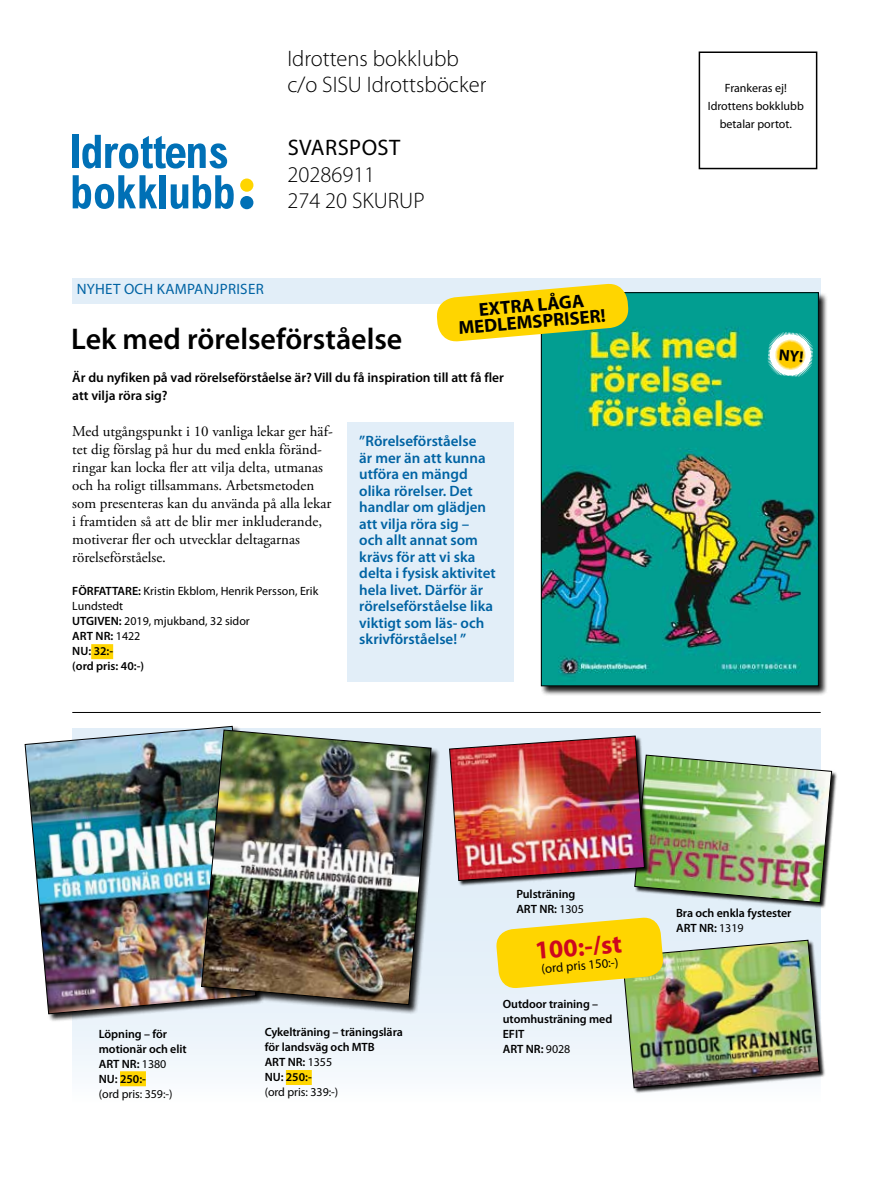
<style>
.page{position:relative;width:893px;height:1191px;background:#fff}
.page>*{position:absolute;margin:0;border:0;box-sizing:border-box;transform-origin:0 0}
.t1{font:600 30px "Myriad Pro";color:#000}
.t2{font:700 25.8px "Myriad Pro";color:#cd071e}
.t3{font:300 22.5px/26.2px "Myriad Pro";color:#000}
.t4{font:22.5px "Myriad Pro";letter-spacing:.02em;color:#000}
.t5{font:700 18.75px/16.5px "Myriad Pro";color:#000;text-align:center}
.t6{font:15px/18px "Adobe Garamond Pro";color:#000}
.t7{font:600 15px/16.5px "Myriad Pro";color:#0063a3}
.t8{font:15px "Myriad Pro";letter-spacing:.02em;color:#0063a3}
.t9{font:600 13.5px/18px "Myriad Pro";color:#000}
.t10{font:12.9px "Myriad Pro";color:#000}
.t11{font:600 12px/15px "Myriad Pro";letter-spacing:-.005em;color:#000}
.t12{font:12px/15px "Myriad Pro";color:#000;text-align:center}
.s1{font-weight:600}
.s2{font-weight:400}
</style>
<div class="page">
<div style="left:72px;top:728px;width:749px;height:378px;background:linear-gradient(to bottom,#dcebf7,#f1f7fc)"></div>
<div style="left:72px;top:135px;width:7px;height:33px;background:#0070b6"></div>
<svg style="left:82px;top:135px;width:145px;height:33px"></svg>
<svg style="left:73px;top:175px;width:84px;height:34px"></svg>
<div style="left:160px;top:175px;width:6px;height:33px;background:#0070b6"></div>
<svg style="left:171px;top:175px;width:63px;height:34px"></svg>
<div style="left:240px;top:178px;width:13px;height:14px;background:#ffd500;border-radius:50%"></div>
<div style="left:240px;top:196px;width:13px;height:13px;background:#0070b6;border-radius:50%"></div>
<div style="left:699px;top:51px;width:118px;height:118px;border:2px solid #000"></div>
<div style="left:72px;top:279px;width:749px;height:25px;background:#e2eef8"></div>
<div style="left:120px;top:1071px;width:26px;height:15px;background:#ffd500"></div>
<div style="left:286px;top:1070px;width:26px;height:15px;background:#ffd500"></div>
<div style="left:635px;top:755px;width:202px;height:153px;background:#000;opacity:.9"></div>
<div style="left:25px;top:726px;width:240px;height:296px;background:#000;opacity:.9"></div>
<img style="left:25px;top:726px;width:231px;height:288px">
<img style="left:449px;top:735px;width:383px;height:168px">
<div style="left:623px;top:940px;width:202px;height:153px;background:#000;opacity:.9"></div>
<div style="left:201px;top:729px;width:240px;height:285px;background:#000;opacity:.9"></div>
<img style="left:201px;top:729px;width:231px;height:276px">
<div style="left:91px;top:644px;width:22px;height:15px;background:#ffd500"></div>
<div style="left:541px;top:292px;width:287px;height:404px;background:#000;opacity:.9"></div>
<img style="left:543px;top:294px;width:274px;height:390px">
<div style="left:541px;top:292px;width:278px;height:394px;border:1px solid #000"></div>
<div style="left:347px;top:422px;width:166px;height:259px;background:#e2eef8"></div>
<svg style="left:436px;top:283px;width:194px;height:60px"></svg>
<img style="left:495px;top:916px;width:325px;height:172px">
<hr style="left:72px;top:712px;width:749px;height:1px;background:#000">
<svg style="left:767px;top:331px;width:47px;height:47px"></svg>
<h3 class="t3" style="left:287px;top:45px;width:200px">Idrottens bokklubb c/o SISU Idrottsböcker</h3>
<h3 class="t4" style="left:288px;top:134px;width:114px">SVARSPOST</h3>
<h3 class="t3" style="left:287px;top:161px;width:139px">20286911<br>274 20 SKURUP</h3>
<p class="t8" style="left:77px;top:280px;width:189px">NYHET OCH KAMPANJPRISER</p>
<h1 class="t1" style="left:71px;top:320px;width:333px">Lek med rörelseförståelse</h1>
<p class="t5" style="left:456px;top:303px;width:149px;rotate:-5deg">EXTRA LÅGA<br>MEDLEMSPRISER!</p>
<p class="t9" style="left:72px;top:368px;width:433px">Är du nyfiken på vad rörelseförståelse är? Vill du få inspiration till att få fler att vilja röra sig?</p>
<p class="t6" style="left:72px;top:423px;width:262px">Med utgångspunkt i 10 vanliga lekar ger häf&shy;tet dig förslag på hur du med enkla föränd&shy;ringar kan locka fler att vilja delta, utmanas och ha roligt tillsammans. Arbetsmetoden som presenteras kan du använda på alla lekar i framtiden så att de blir mer inkluderande, motiverar fler och utvecklar deltagarnas rörelseförståelse.</p>
<p class="t12" style="left:72px;top:583px;width:248px;text-align:left"><span class="s1">FÖRFATTARE:</span> Kristin Ekblom, Henrik Persson, Erik<br>Lundstedt<br><span class="s1">UTGIVEN:</span> 2019, mjukband, 32 sidor<br><span class="s1">ART NR:</span> 1422<br><span class="s1">NU: 32:-<br>(ord pris: 40:-)</span></p>
<p class="t7" style="left:359px;top:432px;width:138px">”Rörelseförståelse<br>är mer än att kunna utföra en mängd olika rörelser. Det handlar om glädjen att vilja röra sig – och allt annat som krävs för att vi ska delta i fysisk aktivitet hela livet. Därför är rörelseförståelse lika viktigt som läs- och skrivförståelse! ”</p>
<p class="t12" style="left:708px;top:79px;width:98px;line-height:18px">Frankeras ej!<br>Idrottens bokklubb betalar portot.</p>
<p class="t11" style="left:99px;top:1025px;width:89px">Löpning – för motionär och elit<br>ART NR: <span class="s2">1380<br></span>NU: 250:-</p>
<p class="t12" style="left:99px;top:1085px;width:75px">(ord pris: 359:-)</p>
<p class="t11" style="left:265px;top:1024px;width:140px">Cykelträning – träningslära för landsväg och MTB<br>ART NR: <span class="s2">1355<br></span>NU: 250:-</p>
<p class="t12" style="left:265px;top:1084px;width:75px">(ord pris: 339:-)</p>
<p class="t11" style="left:516px;top:886px;width:69px">Pulsträning<br>ART NR: <span class="s2">1305</span></p>
<h2 class="t2" style="left:533px;top:934px;width:89px;rotate:-5deg">100:-/st</h2>
<p class="t10" style="left:541px;top:960px;width:79px;rotate:-5deg">(ord pris 150:-)</p>
<p class="t11" style="left:503px;top:996px;width:111px">Outdoor training – utomhusträning med<br>EFIT<br>ART NR: <span class="s2">9028</span></p>
<p class="t11" style="left:676px;top:905px;width:117px">Bra och enkla fystester<br>ART NR: <span class="s2">1319</span></p>
</div>
